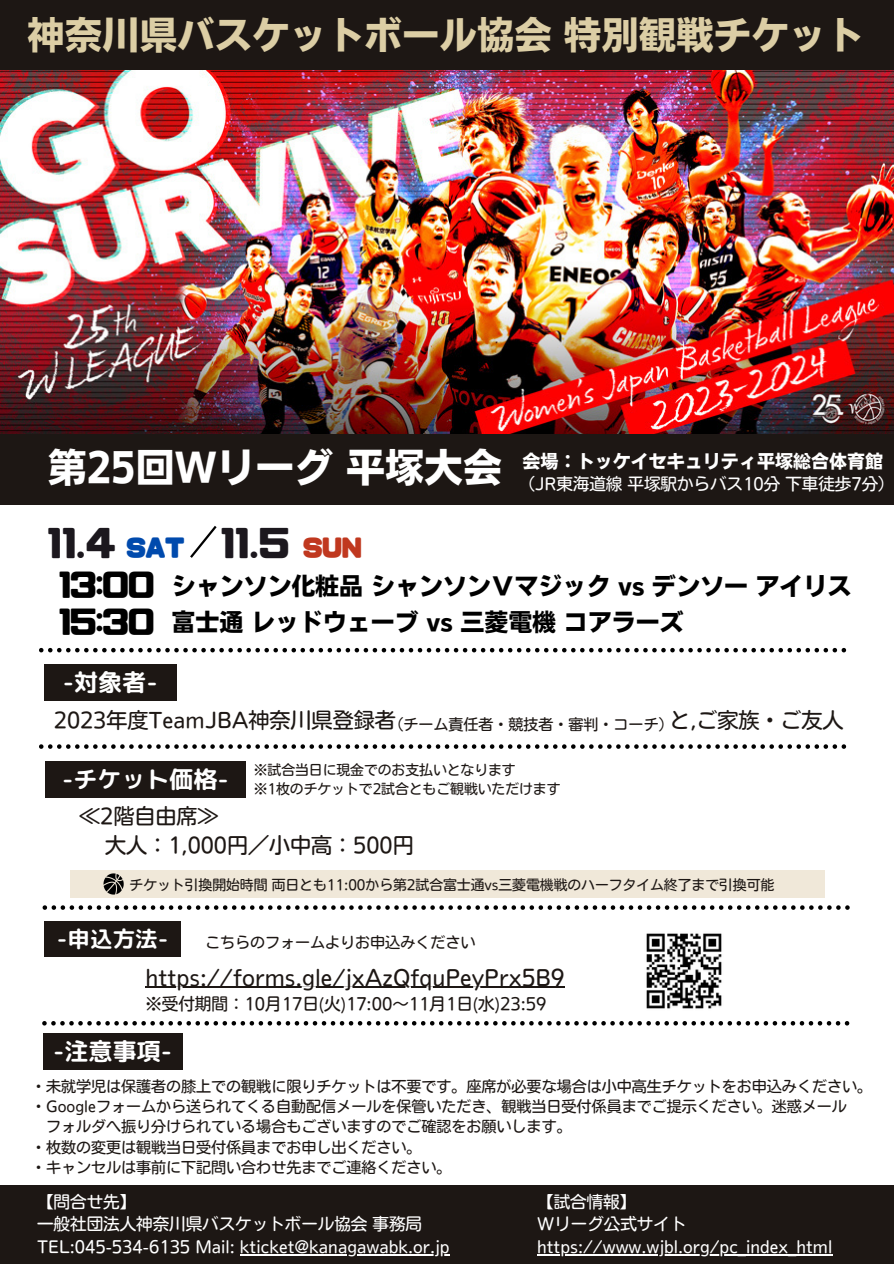
<style>
.page{position:relative;width:894px;height:1264px;background:#fff}
.page>*{position:absolute;margin:0;border:0;box-sizing:border-box;transform-origin:0 0}
.t1{font:39px "Nud Motoya Cedar Std W6";color:#fff}
.t2{font:37.5px "Nud Motoya Cedar Std W6";color:#dccea5}
.t3{font:34.5px "CP Font";color:#1c181e}
.t4{font:30px "CP Font";color:#000}
.t5{font:24px "Nud Motoya Cedar Std W6";color:#000}
.t6{font:24px "rounded mplus 1 p bold";color:#fff}
.t7{font:22.8px "CP Font";color:#004aad}
.t8{font:22.8px "CP Font";color:#c0381f}
.t9{font:22.5px "rounded mplus 1 p bold";color:#fff}
.t10{font:22.05px "Nud Motoya Maru Std W3";color:#1d1714}
.t11{font:21px "Nud Motoya Maru Std W3";color:#1d1714}
.t12{font:18px "Nud Motoya Cedar Std W6";color:#fff}
.t13{font:16.5px "Nud Motoya Maru Std W3";color:#fff}
.t14{font:16.5px "Nud Motoya Maru Std W3";color:#1d1714}
.t15{font:15px "Nud Motoya Maru Std W3";color:#1d1714}
.t16{font:13.8px "Nud Motoya Maru Std W3";color:#1d1714}
</style>
<div class="page">
<div style="left:0;top:0;width:893px;height:70px;background:#1d1714"></div>
<div style="left:0;top:432px;width:893px;height:72px;background:#1d1714"></div>
<div style="left:0;top:1184px;width:893px;height:79px;background:#1d1714"></div>
<svg style="left:190px;top:525px;width:27px;height:33px"></svg>
<img style="left:0;top:70px;width:893px;height:363px">
<div style="left:44px;top:920px;width:137px;height:36px;background:#1d1714"></div>
<svg style="left:39px;top:648px;width:806px;height:4px"></svg>
<svg style="left:43px;top:905px;width:806px;height:4px"></svg>
<svg style="left:42px;top:1021px;width:807px;height:4px"></svg>
<div style="left:43px;top:1033px;width:140px;height:37px;background:#1d1714"></div>
<div style="left:45px;top:761px;width:200px;height:36px;background:#1d1714"></div>
<div style="left:45px;top:664px;width:132px;height:36px;background:#1d1714"></div>
<svg style="left:39px;top:744px;width:806px;height:4px"></svg>
<div style="left:70px;top:870px;width:754px;height:27px;background:#f0e8d9"></div>
<img style="left:104px;top:873px;width:20px;height:21px">
<img style="left:646px;top:933px;width:76px;height:76px">
<hr style="left:240px;top:1253px;width:209px;height:2px;background:#fff">
<hr style="left:537px;top:1253px;width:295px;height:2px;background:#fff">
<hr style="left:145px;top:986px;width:419px;height:1px;background:#1d1714">
<p class="t2" style="left:27px;top:16px;width:837px">神奈川県バスケットボール協会特別観戦チケット</p>
<p class="t1" style="left:48px;top:447px;width:455px">第25回Wリーグ平塚大会</p>
<p class="t3" style="left:48px;top:526px;width:69px">11.4</p>
<p class="t7" style="left:126px;top:536px;width:60px">SAT</p>
<p class="t3" style="left:221px;top:526px;width:69px">11.5</p>
<p class="t8" style="left:303px;top:536px;width:60px">SUN</p>
<p class="t12" style="left:522px;top:452px;width:362px">会場：トッケイセキュリティ平塚総合体育館</p>
<p class="t13" style="left:518px;top:475px;width:378px">（JR東海道線平塚駅からバス10分下車徒歩7分）</p>
<p class="t4" style="left:59px;top:570px;width:96px">13:00</p>
<p class="t5" style="left:171px;top:573px;width:681px">シャンソン化粧品シャンソンＶマジック vs デンソーアイリス</p>
<p class="t4" style="left:59px;top:607px;width:96px">15:30</p>
<p class="t5" style="left:171px;top:610px;width:513px">富士通レッドウェーブ vs 三菱電機コアラーズ</p>
<p class="t6" style="left:63px;top:665px;width:96px">-対象者-</p>
<p class="t11" style="left:54px;top:709px;width:343px">2023年度TeamJBA神奈川県登録者</p>
<p class="t15" style="left:388px;top:717px;width:287px">（チーム責任者・競技者・審判・コーチ）</p>
<p class="t11" style="left:668px;top:709px;width:175px">と,ご家族・ご友人</p>
<p class="t6" style="left:62px;top:762px;width:168px">-チケット価格-</p>
<p class="t16" style="left:254px;top:763px;width:263px">※試合当日に現金でのお支払いとなります</p>
<p class="t16" style="left:254px;top:782px;width:308px">※1枚のチケットで2試合ともご観戦いただけます</p>
<p class="t11" style="left:79px;top:805px;width:141px">≪2階自由席≫</p>
<p class="t11" style="left:105px;top:834px;width:310px">大人：1,000円／小中高：500円</p>
<p class="t16" style="left:130px;top:877px;width:646px">チケット引換開始時間両日とも11:00から第2試合富士通vs三菱電機戦のハーフタイム終了まで引換可能</p>
<p class="t9" style="left:57px;top:922px;width:113px">-申込方法-</p>
<p class="t15" style="left:205px;top:934px;width:272px">こちらのフォームよりお申込みください</p>
<p class="t10" style="left:145px;top:966px;width:420px">https://forms.gle/jxAzQfquPeyPrx5B9</p>
<p class="t14" style="left:145px;top:995px;width:402px">※受付期間：10月 17日 (火)17:00～11月 1日 (水)23:59</p>
<p class="t6" style="left:53px;top:1034px;width:120px">-注意事項-</p>
<p class="t15" style="left:31px;top:1078px;width:842px">・未就学児は保護者の膝上での観戦に限りチケットは不要です。座席が必要な場合は小中高生チケットをお申込みください。</p>
<p class="t15" style="left:31px;top:1098px;width:817px">・Googleフォームから送られてくる自動配信メールを保管いただき、観戦当日受付係員までご提示ください。迷惑メール</p>
<p class="t15" style="left:46px;top:1119px;width:527px">フォルダへ振り分けられている場合もございますのでご確認をお願いします。</p>
<p class="t15" style="left:31px;top:1139px;width:392px">・枚数の変更は観戦当日受付係員までお申し出ください。</p>
<p class="t15" style="left:31px;top:1159px;width:422px">・キャンセルは事前に下記問い合わせ先までご連絡ください。</p>
<p class="t13" style="left:37px;top:1193px;width:101px">【問合せ先】</p>
<p class="t13" style="left:37px;top:1215px;width:386px">一般社団法人神奈川県バスケットボール協会事務局</p>
<p class="t13" style="left:37px;top:1238px;width:414px">TEL:045-534-6135 Mail: kticket@kanagawabk.or.jp</p>
<p class="t13" style="left:537px;top:1193px;width:101px">【試合情報】</p>
<p class="t13" style="left:537px;top:1215px;width:151px">Wリーグ公式サイト</p>
<p class="t13" style="left:537px;top:1238px;width:296px">https://www.wjbl.org/pc_index_html</p>
</div>
